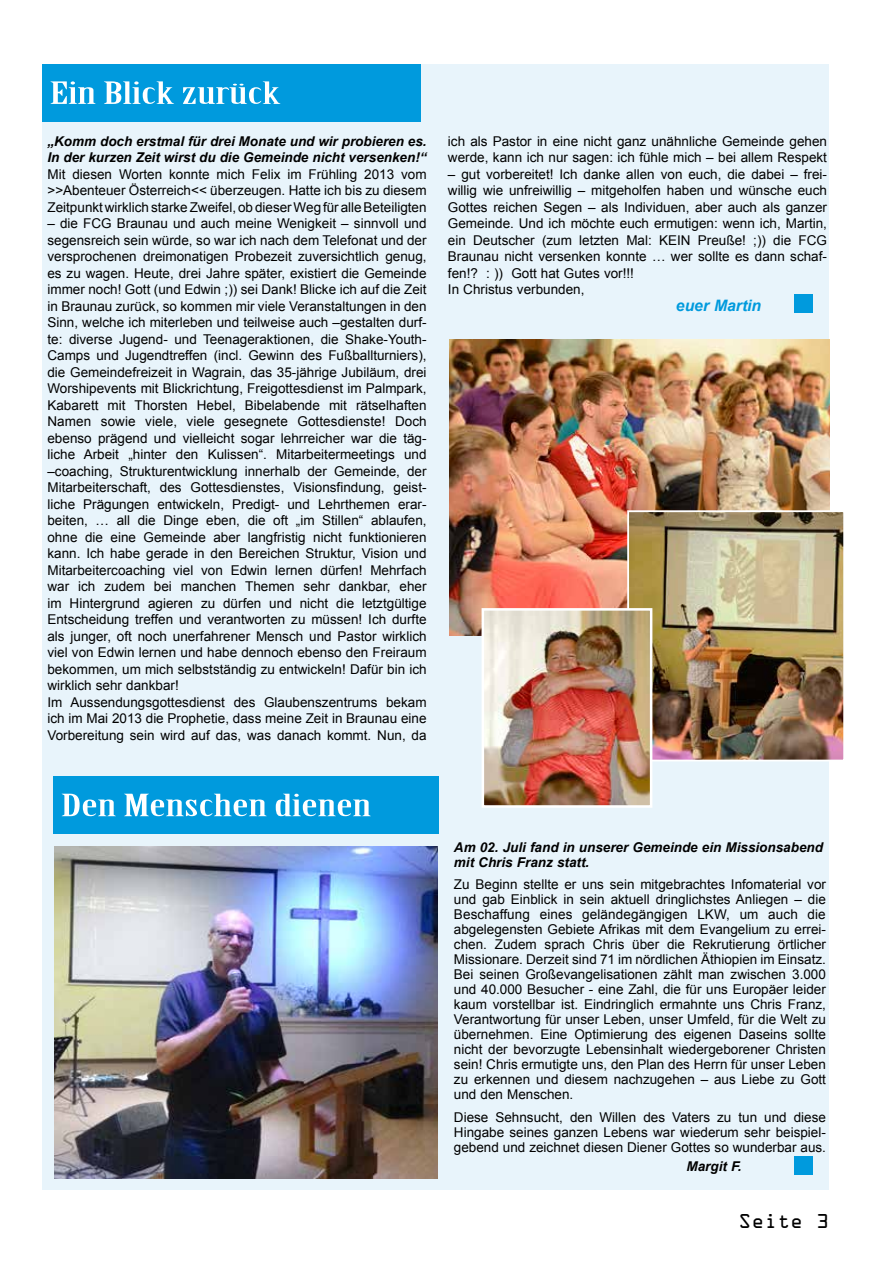
<style>
.page{position:relative;width:893px;height:1263px;background:#fff}
.page>*{position:absolute;margin:0;border:0;box-sizing:border-box;transform-origin:0 0}
.t1{font:30px "Birch Std";color:#fff;scale:2 1}
.t2{font:18px "OCRA Std";color:#000}
.t3{font:italic 700 15.75px "Arial";color:#009add}
.t4{font:13.5px/16.5px "Arial";color:#000;text-align:justify}
.t5{font:italic 700 13.5px/15px "Arial";color:#000}
</style>
<div class="page">
<div style="left:43px;top:64px;width:786px;height:1125px;background:#e8f4fb"></div>
<div style="left:54px;top:776px;width:385px;height:58px;background:#009add"></div>
<div style="left:43px;top:64px;width:378px;height:57px;background:#009add"></div>
<div style="left:794px;top:294px;width:18px;height:19px;background:#009add"></div>
<div style="left:794px;top:1157px;width:18px;height:18px;background:#009add"></div>
<img style="left:55px;top:846px;width:383px;height:333px">
<img style="left:450px;top:339px;width:379px;height:297px">
<img style="left:630px;top:513px;width:212px;height:245px">
<div style="left:627px;top:510px;width:218px;height:251px;border:2px solid #fff"></div>
<img style="left:486px;top:612px;width:162px;height:192px">
<div style="left:482px;top:608px;width:170px;height:200px;border:3px solid #fff"></div>
<h1 class="t1" style="left:50px;top:76px;width:117px">Ein Blick zurück</h1>
<p class="t5" style="left:47px;top:133px;width:381px;line-height:16.5px">„Komm doch erstmal für drei Monate und wir probieren es.<br>In der kurzen Zeit wirst du die Gemeinde nicht versenken!“</p>
<p class="t4" style="left:47px;top:166px;width:381px">Mit diesen Worten konnte mich Felix im Frühling 2013 vom &gt;&gt;Abenteuer Österreich&lt;&lt; überzeugen. Hatte ich bis zu diesem Zeitpunkt wirklich starke Zweifel, ob dieser Weg für alle Beteiligten</p>
<p class="t4" style="left:47px;top:216px;width:381px;text-align:left">– die FCG Braunau und auch meine Wenigkeit – sinnvoll und segensreich sein würde, so war ich nach dem Telefonat und der versprochenen dreimonatigen Probezeit zuversichtlich genug, es zu wagen. Heute, drei Jahre später, existiert die Gemeinde immer noch! Gott (und Edwin ;)) sei Dank! Blicke ich auf die Zeit in Braunau zurück, so kommen mir viele Veranstaltungen in den Sinn, welche ich miterleben und teilweise auch –gestalten durf&shy;te: diverse Jugend- und Teenageraktionen, die Shake-Youth-Camps und Jugendtreffen (incl. Gewinn des Fußballturniers), die Gemeindefreizeit in Wagrain, das 35-jährige Jubiläum, drei Worshipevents mit Blickrichtung, Freigottesdienst im Palmpark, Kabarett mit Thorsten Hebel, Bibelabende mit rätselhaften Namen sowie viele, viele gesegnete Gottesdienste! Doch ebenso prägend und vielleicht sogar lehrreicher war die täg&shy;liche Arbeit „hinter den Kulissen“. Mitarbeitermeetings und –coaching, Strukturentwicklung innerhalb der Gemeinde, der Mitarbeiterschaft, des Gottesdienstes, Visionsfindung, geist&shy;liche Prägungen entwickeln, Predigt- und Lehrthemen erar&shy;beiten, … all die Dinge eben, die oft „im Stillen“ ablaufen, ohne die eine Gemeinde aber langfristig nicht funktionieren kann. Ich habe gerade in den Bereichen Struktur, Vision und Mitarbeitercoaching viel von Edwin lernen dürfen! Mehrfach war ich zudem bei manchen Themen sehr dankbar, eher im Hintergrund agieren zu dürfen und nicht die letztgültige Entscheidung treffen und verantworten zu müssen! Ich durfte als junger, oft noch unerfahrener Mensch und Pastor wirklich viel von Edwin lernen und habe dennoch ebenso den Freiraum bekommen, um mich selbstständig zu entwickeln! Dafür bin ich wirklich sehr dankbar!<br>Im Aussendungsgottesdienst des Glaubenszentrums bekam ich im Mai 2013 die Prophetie, dass meine Zeit in Braunau eine Vorbereitung sein wird auf das, was danach kommt. Nun, da</p>
<p class="t4" style="left:448px;top:133px;width:381px">ich als Pastor in eine nicht ganz unähnliche Gemeinde gehen werde, kann ich nur sagen: ich fühle mich – bei allem Respekt</p>
<p class="t4" style="left:448px;top:166px;width:381px;text-align:left">– gut vorbereitet! Ich danke allen von euch, die dabei – frei&shy;willig wie unfreiwillig – mitgeholfen haben und wünsche euch Gottes reichen Segen – als Individuen, aber auch als ganzer Gemeinde. Und ich möchte euch ermutigen: wenn ich, Martin, ein Deutscher (zum letzten Mal: KEIN Preuße! ;)) die FCG Braunau nicht versenken konnte … wer sollte es dann schaf&shy;fen!? : )) Gott hat Gutes vor!!!<br>In Christus verbunden,</p>
<p class="t3" style="left:676px;top:295px;width:87px">euer Martin</p>
<h1 class="t1" style="left:61px;top:788px;width:157px">Den Menschen dienen</h1>
<p class="t5" style="left:454px;top:840px;width:371px">Am 02. Juli fand in unserer Gemeinde ein Missionsabend mit Chris Franz statt.</p>
<p class="t4" style="left:454px;top:877px;width:374px;line-height:15px">Zu Beginn stellte er uns sein mitgebrachtes Infomaterial vor und gab Einblick in sein aktuell dringlichstes Anliegen – die Beschaffung eines geländegängigen LKW, um auch die abgelegensten Gebiete Afrikas mit dem Evangelium zu errei&shy;chen. Zudem sprach Chris über die Rekrutierung örtlicher Missionare. Derzeit sind 71 im nördlichen Äthiopien im Einsatz.<br>Bei seinen Großevangelisationen zählt man zwischen 3.000 und 40.000 Besucher - eine Zahl, die für uns Europäer leider kaum vorstellbar ist. Eindringlich ermahnte uns Chris Franz, Verantwortung für unser Leben, unser Umfeld, für die Welt zu übernehmen. Eine Optimierung des eigenen Daseins sollte nicht der bevorzugte Lebensinhalt wiedergeborener Christen sein! Chris ermutigte uns, den Plan des Herrn für unser Leben zu erkennen und diesem nachzugehen – aus Liebe zu Gott und den Menschen.</p>
<p class="t4" style="left:454px;top:1110px;width:374px;line-height:15px">Diese Sehnsucht, den Willen des Vaters zu tun und diese Hingabe seines ganzen Lebens war wiederum sehr beispiel&shy;gebend und zeichnet diesen Diener Gottes so wunderbar aus.</p>
<p class="t5" style="left:686px;top:1159px;width:57px">Margit F.</p>
<h2 class="t2" style="left:738px;top:1213px;width:92px">Seite 3</h2>
</div>
